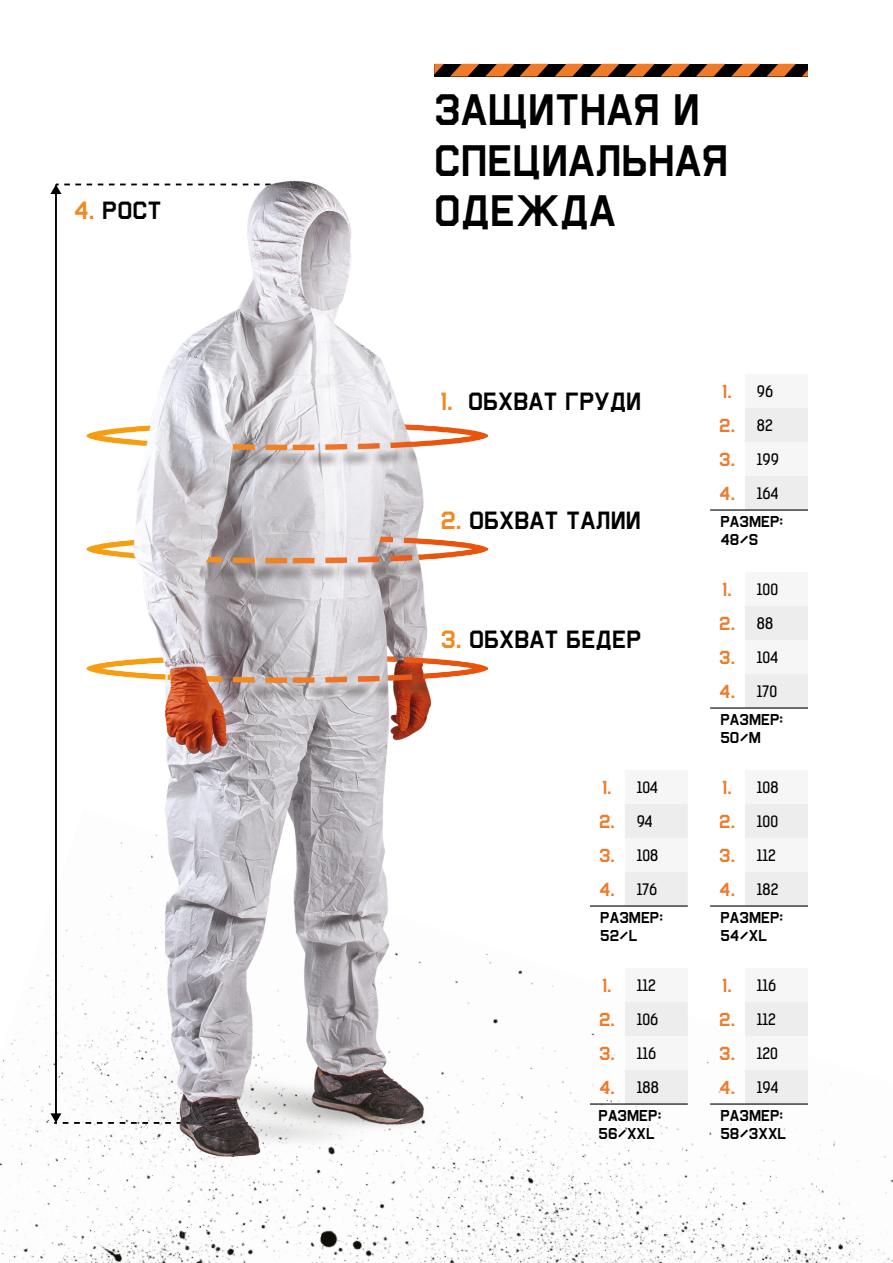
<style>
.page{position:relative;width:893px;height:1263px;background:#fff}
.page>*{position:absolute;margin:0;border:0;box-sizing:border-box;transform-origin:0 0}
.t1{font:42px/50.4px "Airborne";color:#000}
.t2{font:23.7px "Airborne";color:#000}
.t3{font:18px "Airborne";color:#ef7a2a}
.t4{font:15px "Kelson Sans Regular RU";color:#000}
.t5{font:15px/18px "Airborne";color:#000}
.s1{color:#f18920}
.s2{font-family:"Airborne";font-size:18px;color:#ef7a2a}
.s3{font-family:"Kelson Sans Regular RU";font-size:15px;color:#000}
</style>
<div class="page">
<img style="left:0;top:906px;width:893px;height:357px">
<svg style="left:434px;top:64px;width:374px;height:13px;background:#703913"></svg>
<svg style="left:745px;top:408px;width:63px;height:101px"></svg>
<hr style="left:710px;top:509px;width:34px;height:2px;background:#000">
<hr style="left:744px;top:509px;width:64px;height:2px;background:#000">
<svg style="left:625px;top:804px;width:63px;height:101px"></svg>
<hr style="left:590px;top:905px;width:34px;height:1px;background:#000">
<hr style="left:624px;top:905px;width:64px;height:1px;background:#000">
<div style="left:625px;top:968px;width:63px;height:135px;background:#f5f5f5"></div>
<hr style="left:623px;top:968px;width:2px;height:33px;background:#fff">
<hr style="left:590px;top:1001px;width:35px;height:2px;background:#fff">
<hr style="left:623px;top:1003px;width:2px;height:32px;background:#fff">
<hr style="left:590px;top:1035px;width:35px;height:2px;background:#fff">
<hr style="left:623px;top:1037px;width:2px;height:32px;background:#fff">
<hr style="left:590px;top:1069px;width:35px;height:2px;background:#fff">
<hr style="left:623px;top:1071px;width:2px;height:32px;background:#fff">
<hr style="left:590px;top:1103px;width:34px;height:1px;background:#000">
<hr style="left:624px;top:1103px;width:64px;height:1px;background:#000">
<div style="left:745px;top:968px;width:63px;height:135px;background:#f5f5f5"></div>
<hr style="left:743px;top:968px;width:2px;height:33px;background:#fff">
<hr style="left:710px;top:1001px;width:35px;height:2px;background:#fff">
<hr style="left:743px;top:1003px;width:2px;height:32px;background:#fff">
<hr style="left:710px;top:1035px;width:35px;height:2px;background:#fff">
<hr style="left:743px;top:1037px;width:2px;height:32px;background:#fff">
<hr style="left:710px;top:1069px;width:35px;height:2px;background:#fff">
<hr style="left:743px;top:1071px;width:2px;height:32px;background:#fff">
<hr style="left:710px;top:1103px;width:34px;height:1px;background:#000">
<hr style="left:744px;top:1103px;width:64px;height:1px;background:#000">
<svg style="left:745px;top:606px;width:63px;height:101px"></svg>
<hr style="left:710px;top:707px;width:34px;height:2px;background:#000">
<hr style="left:744px;top:707px;width:64px;height:2px;background:#000">
<svg style="left:745px;top:804px;width:63px;height:101px"></svg>
<hr style="left:710px;top:905px;width:34px;height:1px;background:#000">
<hr style="left:744px;top:905px;width:64px;height:1px;background:#000">
<svg style="left:50px;top:184px;width:35px;height:940px"></svg>
<img style="left:85px;top:180px;width:403px;height:977px">
<h2 class="t2" style="left:74px;top:197px;width:89px"><span class="s1">4.</span> РОСТ</h2>
<h1 class="t1" style="left:434px;top:85px;width:296px">ЗАЩИТНАЯ И<br>СПЕЦИАЛЬНАЯ<br>ОДЕЖДА</h1>
<h2 class="t2" style="left:441px;top:389px;width:202px"><span class="s1">1.</span> ОБХВАТ ГРУДИ</h2>
<h2 class="t2" style="left:441px;top:508px;width:202px"><span class="s1">2.</span> ОБХВАТ ТАЛИИ</h2>
<h2 class="t2" style="left:441px;top:626px;width:202px"><span class="s1">3.</span> ОБХВАТ БЕДЕР</h2>
<p class="t4" style="left:602px;top:778px;width:58px"><span class="s2">1.</span> 104</p>
<p class="t3" style="left:599px;top:811px;width:56px">2. <span class="s3">94</span></p>
<p class="t4" style="left:599px;top:846px;width:61px"><span class="s2">3.</span> 108</p>
<p class="t4" style="left:599px;top:880px;width:60px"><span class="s2">4.</span> 176</p>
<p class="t5" style="left:600px;top:908px;width:64px">РАЗМЕР:<br>52/L</p>
<p class="t4" style="left:602px;top:976px;width:55px"><span class="s2">1.</span> 112</p>
<p class="t4" style="left:599px;top:1010px;width:61px"><span class="s2">2.</span> 106</p>
<p class="t4" style="left:599px;top:1044px;width:59px"><span class="s2">3.</span> 116</p>
<p class="t4" style="left:599px;top:1078px;width:61px"><span class="s2">4.</span> 188</p>
<p class="t5" style="left:598px;top:1106px;width:64px">РАЗМЕР:<br>56/XXL</p>
<p class="t3" style="left:722px;top:381px;width:52px">1. <span class="s3">96</span></p>
<p class="t3" style="left:719px;top:415px;width:55px">2. <span class="s3">82</span></p>
<p class="t4" style="left:719px;top:450px;width:61px"><span class="s2">3.</span> 199</p>
<p class="t4" style="left:719px;top:484px;width:61px"><span class="s2">4.</span> 164</p>
<p class="t5" style="left:720px;top:512px;width:64px">РАЗМЕР:<br>48/S</p>
<p class="t4" style="left:722px;top:580px;width:57px"><span class="s2">1.</span> 100</p>
<p class="t3" style="left:719px;top:613px;width:56px">2. <span class="s3">88</span></p>
<p class="t4" style="left:719px;top:648px;width:61px"><span class="s2">3.</span> 104</p>
<p class="t4" style="left:719px;top:682px;width:59px"><span class="s2">4.</span> 170</p>
<p class="t5" style="left:720px;top:710px;width:64px">РАЗМЕР:<br>50/M</p>
<p class="t4" style="left:722px;top:778px;width:58px"><span class="s2">1.</span> 108</p>
<p class="t4" style="left:719px;top:812px;width:60px"><span class="s2">2.</span> 100</p>
<p class="t4" style="left:719px;top:846px;width:58px"><span class="s2">3.</span> 112</p>
<p class="t4" style="left:719px;top:880px;width:61px"><span class="s2">4.</span> 182</p>
<p class="t5" style="left:720px;top:908px;width:64px">РАЗМЕР:<br>54/XL</p>
<p class="t4" style="left:722px;top:976px;width:55px"><span class="s2">1.</span> 116</p>
<p class="t4" style="left:719px;top:1010px;width:58px"><span class="s2">2.</span> 112</p>
<p class="t4" style="left:719px;top:1044px;width:60px"><span class="s2">3.</span> 120</p>
<p class="t4" style="left:719px;top:1078px;width:61px"><span class="s2">4.</span> 194</p>
<p class="t5" style="left:720px;top:1106px;width:68px">РАЗМЕР:<br>58/3XXL</p>
</div>
